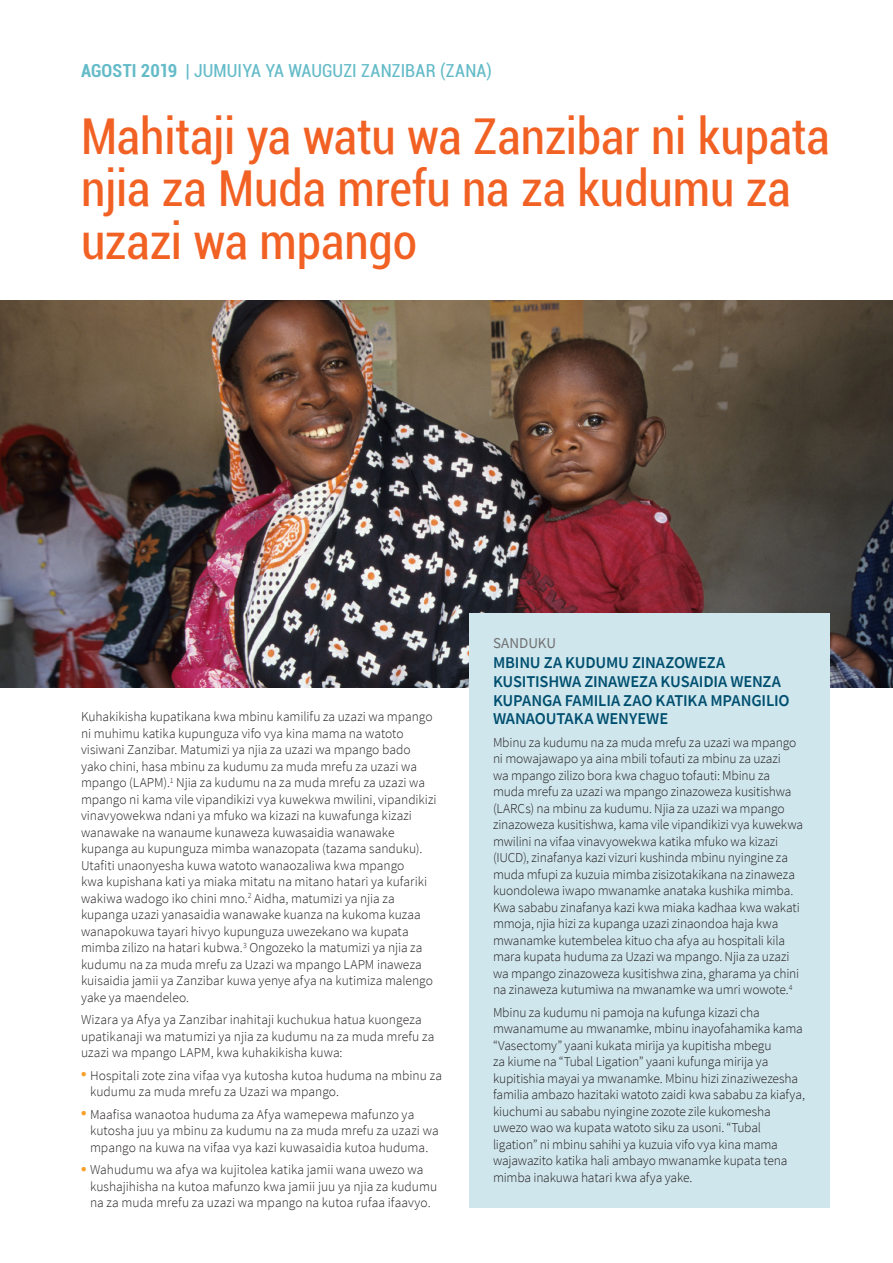
<style>
.page{position:relative;width:893px;height:1263px;background:#fff}
.page>*{position:absolute;margin:0;border:0;box-sizing:border-box;transform-origin:0 0}
.t1{font:condensed 49.5px/52.5px "Roboto";letter-spacing:-.005em;color:#f26124}
.t2{font:condensed 18px "Roboto";letter-spacing:.005em;color:#64bbc8}
.H2_SECTION_SUBHEAD_W{font:600 16.5px/18.8px "Source Sans Pro";letter-spacing:-.01em;color:#004f70}
.BOX_NUMBER{font:15px "Source Sans Pro";color:#707072}
.BODY_COPY{font:300 13.5px/16.5px "Source Sans Pro";letter-spacing:-.005em;color:#231f20}
.s1{font-weight:700}
.s2{font-weight:900;font-size:15px;color:#f89e26}
</style>
<div class="page">
<img style="left:0;top:301px;width:893px;height:386px">
<div style="left:469px;top:613px;width:361px;height:594px;background:#cfe6ec"></div>
<p class="t2" style="left:81px;top:58px;width:412px"><span class="s1">AGOSTI 2019</span> | JUMUIYA YA WAUGUZI ZANZIBAR (ZANA)</p>
<p class="t1" style="left:81px;top:108px;width:750px">Mahitaji ya watu wa Zanzibar ni kupata njia za Muda mrefu na za kudumu za uzazi wa mpango</p>
<p class="BODY_COPY" style="left:81px;top:708px;width:357px">Kuhakikisha kupatikana kwa mbinu kamilifu za uzazi wa mpango ni muhimu katika kupunguza vifo vya kina mama na watoto visiwani Zanzibar. Matumizi ya njia za uzazi wa mpango bado yako chini, hasa mbinu za kudumu za muda mrefu za uzazi wa mpango (LAPM).<sup>1</sup> Njia za kudumu na za muda mrefu za uzazi wa mpango ni kama vile vipandikizi vya kuwekwa mwilini, vipandikizi vinavyowekwa ndani ya mfuko wa kizazi na kuwafunga kizazi wanawake na wanaume kunaweza kuwasaidia wanawake kupanga au kupunguza mimba wanazopata (tazama sanduku).<br>Utafiti unaonyesha kuwa watoto wanaozaliwa kwa mpango<br>kwa kupishana kati ya miaka mitatu na mitano hatari ya kufariki wakiwa wadogo iko chini mno.<sup>2</sup> Aidha, matumizi ya njia za kupanga uzazi yanasaidia wanawake kuanza na kukoma kuzaa wanapokuwa tayari hivyo kupunguza uwezekano wa kupata mimba zilizo na hatari kubwa.<sup>3</sup> Ongozeko la matumizi ya njia za kudumu na za muda mrefu za Uzazi wa mpango LAPM inaweza kuisaidia jamii ya Zanzibar kuwa yenye afya na kutimiza malengo yake ya maendeleo.</p>
<p class="BODY_COPY" style="left:81px;top:1011px;width:355px">Wizara ya Afya ya Zanzibar inahitaji kuchukua hatua kuongeza upatikanaji wa matumizi ya njia za kudumu na za muda mrefu za uzazi wa mpango LAPM, kwa kuhakikisha kuwa:</p>
<p class="BODY_COPY" style="left:90px;top:1067px;width:353px;text-indent:-9px"><span class="s2">•</span> Hospitali zote zina vifaa vya kutosha kutoa huduma na mbinu za kudumu za muda mrefu za Uzazi wa mpango.</p>
<p class="BODY_COPY" style="left:90px;top:1106px;width:350px;text-indent:-9px"><span class="s2">•</span> Maafisa wanaotoa huduma za Afya wamepewa mafunzo ya kutosha juu ya mbinu za kudumu na za muda mrefu za uzazi wa mpango na kuwa na vifaa vya kazi kuwasaidia kutoa huduma.</p>
<p class="BODY_COPY" style="left:90px;top:1161px;width:349px;text-indent:-9px"><span class="s2">•</span> Wahudumu wa afya wa kujitolea katika jamii wana uwezo wa kushajihisha na kutoa mafunzo kwa jamii juu ya njia za kudumu na za muda mrefu za uzazi wa mpango na kutoa rufaa ifaavyo.</p>
<p class="BOX_NUMBER" style="left:493px;top:633px;width:65px">SANDUKU</p>
<p class="H2_SECTION_SUBHEAD_W" style="left:493px;top:653px;width:298px">MBINU ZA KUDUMU ZINAZOWEZA<br>KUSITISHWA ZINAWEZA KUSAIDIA WENZA<br>KUPANGA FAMILIA ZAO KATIKA MPANGILIO<br>WANAOUTAKA WENYEWE</p>
<p class="BODY_COPY" style="left:493px;top:734px;width:312px">Mbinu za kudumu na za muda mrefu za uzazi wa mpango ni mowajawapo ya aina mbili tofauti za mbinu za uzazi<br>wa mpango zilizo bora kwa chaguo tofauti: Mbinu za muda mrefu za uzazi wa mpango zinazoweza kusitishwa (LARCs) na mbinu za kudumu. Njia za uzazi wa mpango zinazoweza kusitishwa, kama vile vipandikizi vya kuwekwa mwilini na vifaa vinavyowekwa katika mfuko wa kizazi (IUCD), zinafanya kazi vizuri kushinda mbinu nyingine za muda mfupi za kuzuia mimba zisizotakikana na zinaweza kuondolewa iwapo mwanamke anataka kushika mimba.<br>Kwa sababu zinafanya kazi kwa miaka kadhaa kwa wakati mmoja, njia hizi za kupanga uzazi zinaondoa haja kwa mwanamke kutembelea kituo cha afya au hospitali kila mara kupata huduma za Uzazi wa mpango. Njia za uzazi wa mpango zinazoweza kusitishwa zina, gharama ya chini na zinaweza kutumiwa na mwanamke wa umri wowote.<sup>4</sup></p>
<p class="BODY_COPY" style="left:493px;top:1004px;width:313px">Mbinu za kudumu ni pamoja na kufunga kizazi cha mwanamume au mwanamke, mbinu inayofahamika kama “Vasectomy” yaani kukata mirija ya kupitisha mbegu<br>za kiume na “Tubal Ligation” yaani kufunga mirija ya kupitishia mayai ya mwanamke. Mbinu hizi zinaziwezesha familia ambazo hazitaki watoto zaidi kwa sababu za kiafya, kiuchumi au sababu nyingine zozote zile kukomesha uwezo wao wa kupata watoto siku za usoni. “Tubal ligation” ni mbinu sahihi ya kuzuia vifo vya kina mama wajawazito katika hali ambayo mwanamke kupata tena mimba inakuwa hatari kwa afya yake.</p>
</div>
